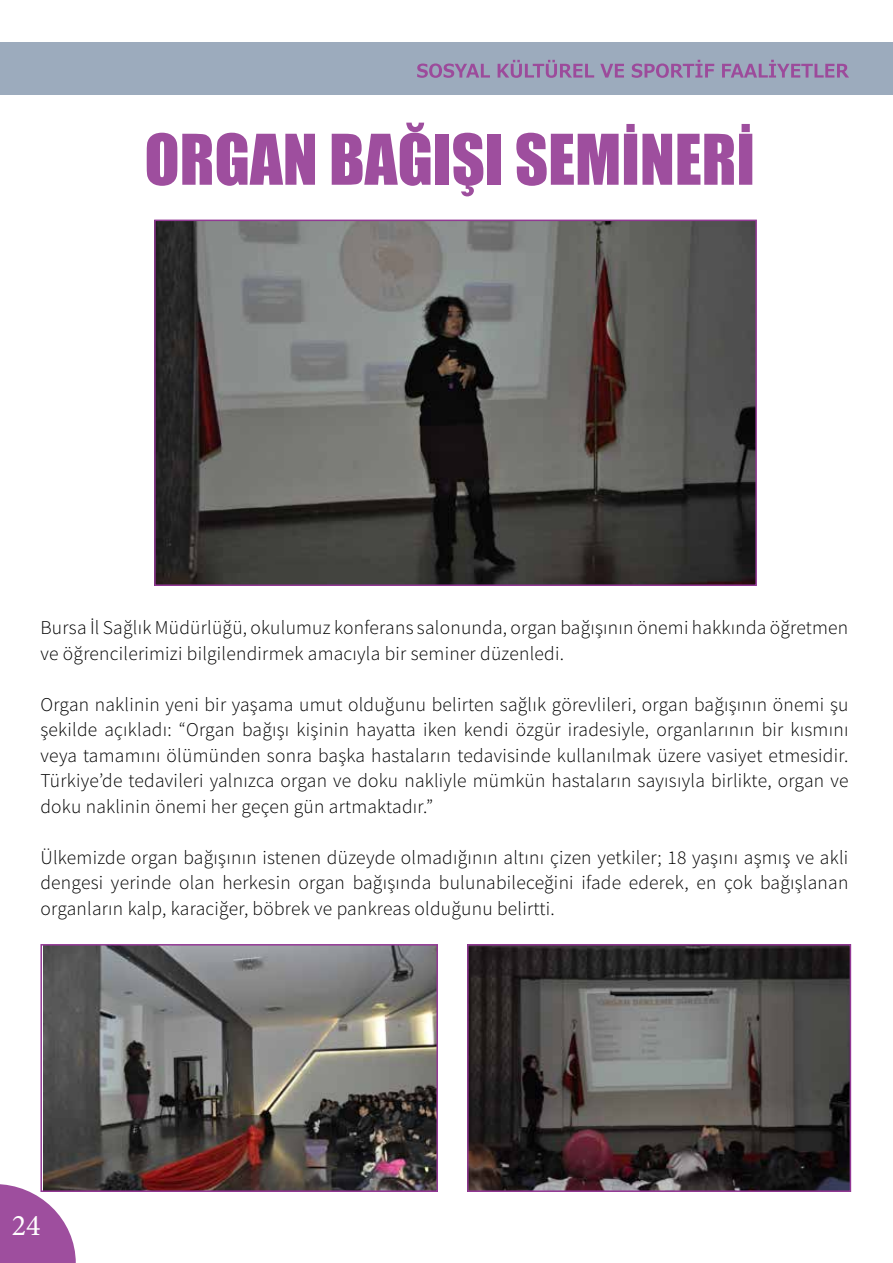
<style>
.page{position:relative;width:893px;height:1263px;background:#fff}
.page>*{position:absolute;margin:0;border:0;box-sizing:border-box;transform-origin:0 0}
.t1{font:64.5px "Impact";color:#9e4e9e}
.t2{font:30px "Minion Pro";color:#fff}
.t3{font:300 19.5px/25.5px "Source Sans Pro";letter-spacing:.01em;color:#000;text-align:justify}
</style>
<div class="page">
<svg style="left:0;top:1184px;width:76px;height:79px"></svg>
<img style="left:40px;top:944px;width:398px;height:249px">
<svg style="left:467px;top:944px;width:385px;height:248px;background:#484243"></svg>
<div style="left:0;top:43px;width:893px;height:52px;background:#9cabbd"></div>
<img style="left:157px;top:223px;width:597px;height:360px">
<div style="left:154px;top:220px;width:603px;height:366px;border:2px solid #933895"></div>
<svg style="left:417px;top:60px;width:432px;height:18px"></svg>
<h1 class="t1" style="left:144px;top:109px;width:612px">ORGAN BAĞIŞI SEMİNERİ</h1>
<p class="t3" style="left:40px;top:615px;width:809px">Bursa İl Sağlık Müdürlüğü, okulumuz konferans salonunda, organ bağışının önemi hakkında öğretmen ve öğrencilerimizi bilgilendirmek amacıyla bir seminer düzenledi.</p>
<p class="t3" style="left:40px;top:691px;width:809px">Organ naklinin yeni bir yaşama umut olduğunu belirten sağlık görevlileri, organ bağışının önemi şu şekilde açıkladı: “Organ bağışı kişinin hayatta iken kendi özgür iradesiyle, organlarının bir kısmını veya tamamını ölümünden sonra başka hastaların tedavisinde kullanılmak üzere vasiyet etmesidir.<br>Türkiye’de tedavileri yalnızca organ ve doku nakliyle mümkün hastaların sayısıyla birlikte, organ ve doku naklinin önemi her geçen gün artmaktadır.”</p>
<p class="t3" style="left:40px;top:844px;width:809px">Ülkemizde organ bağışının istenen düzeyde olmadığının altını çizen yetkiler; 18 yaşını aşmış ve akli dengesi yerinde olan herkesin organ bağışında bulunabileceğini ifade ederek, en çok bağışlanan organların kalp, karaciğer, böbrek ve pankreas olduğunu belirtti.</p>
<h2 class="t2" style="left:12px;top:1205px;width:30px">24</h2>
</div>
